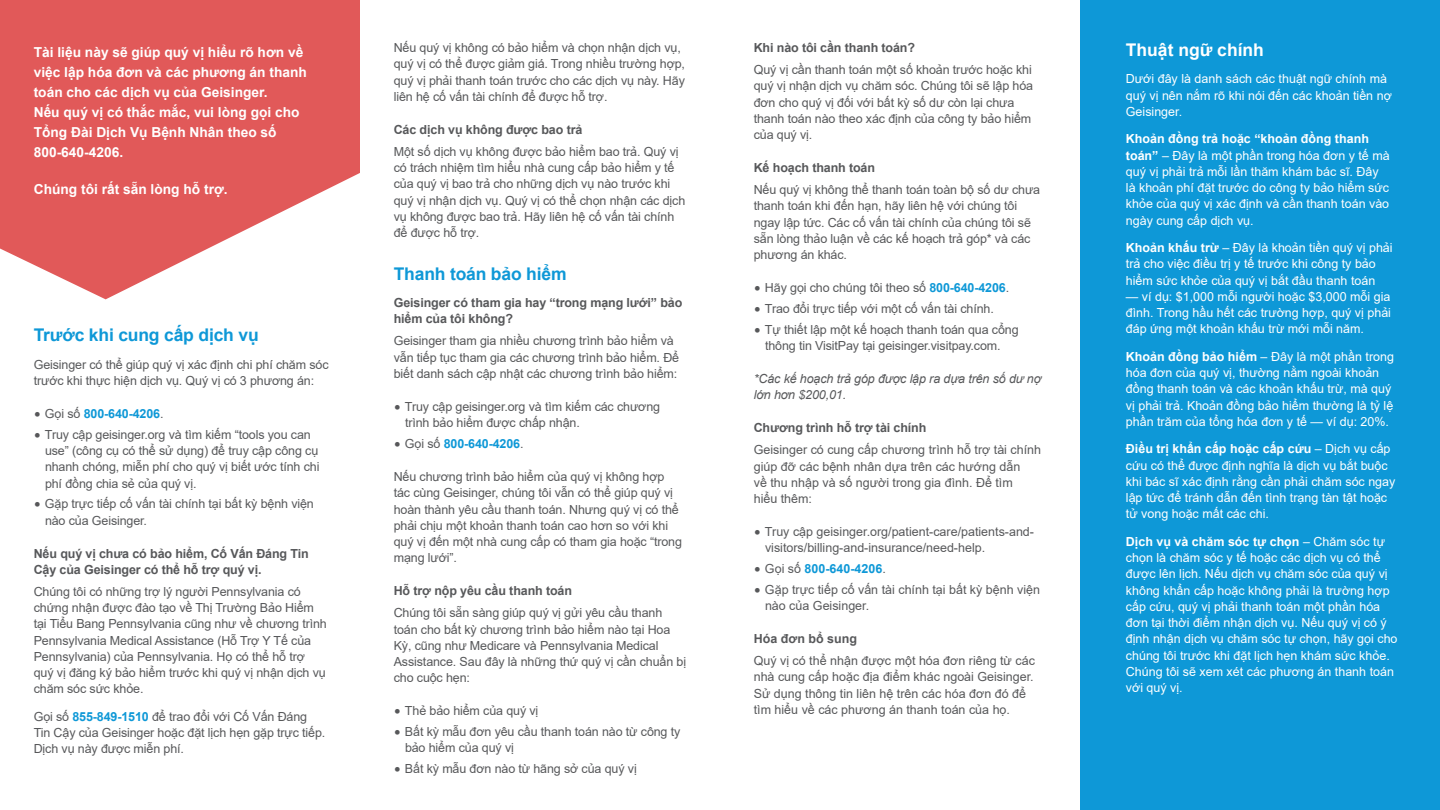
<style>
.page{position:relative;width:1440px;height:810px;background:#fff}
.page>*{position:absolute;margin:0;border:0;box-sizing:border-box;transform-origin:0 0}
.Copy_subhead{font:700 17.5px "Arial";letter-spacing:-.01em;color:#0e98d7}
.Copy_subhead-2{font:700 17.5px "Arial";color:#fff}
.Bullets{font:700 13.75px/20px "Arial";color:#fff}
.Copy{font:12.5px/16.2px "Arial";letter-spacing:-.01em;color:#57585a}
.Copy-2{font:12.5px/16.2px "Arial";color:#fff}
.Bullets-2{font:12.5px/16.2px "Arial";letter-spacing:-.01em;color:#57585a}
.Bold_Copy{font:700 12.5px/16.2px "Arial";letter-spacing:-.01em;color:#57585a}
.Bullets-3{font:700 12.5px "Arial";letter-spacing:-.01em;color:#0e98d7}
.Copy-3{font:italic 12.5px/16.2px "Arial";letter-spacing:-.01em;color:#57585a}
.s1{font-family:"Lato";font-weight:400;color:#57585a}
.s2{font-weight:400;color:#57585a}
.s3{font-family:"Lato"}
.s4{font-weight:700;color:#0e98d7}
.s5{font-weight:700}
</style>
<div class="page">
<div style="left:1080px;top:0;width:360px;height:810px;background:#0e98d7"></div>
<svg style="left:0;top:0;width:360px;height:299px;fill:#e15959"></svg>
<p class="Bullets" style="left:34px;top:42px;width:275px">Tài liệu này sẽ giúp quý vị hiểu rõ hơn về việc lập hóa đơn và các phương án thanh toán cho các dịch vụ của Geisinger.<br>Nếu quý vị có thắc mắc, vui lòng gọi cho<br>Tổng Đài Dịch Vụ Bệnh Nhân theo số<br>800-640-4206.</p>
<p class="Bullets" style="left:34px;top:179px;width:195px">Chúng tôi rất sẵn lòng hỗ trợ.</p>
<p class="Copy_subhead" style="left:34px;top:323px;width:226px">Trước khi cung cấp dịch vụ</p>
<p class="Copy" style="left:34px;top:356px;width:296px">Geisinger có thể giúp quý vị xác định chi phí chăm sóc trước khi thực hiện dịch vụ. Quý vị có 3 phương án:</p>
<p class="Bullets-3" style="left:34px;top:405px;width:131px"><span class="s1">•</span> <span class="s2">Gọi số</span> 800-640-4206<span class="s2">.</span></p>
<p class="Bullets-2" style="left:45px;top:426px;width:276px;text-indent:-11px"><span class="s3">•</span> Truy cập geisinger.org và tìm kiếm “tools you can use” (công cụ có thể sử dụng) để truy cập công cụ nhanh chóng, miễn phí cho quý vị biết ước tính chi phí đồng chia sẻ của quý vị.</p>
<p class="Bullets-2" style="left:45px;top:496px;width:270px;text-indent:-11px"><span class="s3">•</span> Gặp trực tiếp cố vấn tài chính tại bất kỳ bệnh viện nào của Geisinger.</p>
<p class="Bold_Copy" style="left:34px;top:545px;width:277px">Nếu quý vị chưa có bảo hiểm, Cố Vấn Đáng Tin<br>Cậy của Geisinger có thể hỗ trợ quý vị.</p>
<p class="Copy" style="left:34px;top:583px;width:295px">Chúng tôi có những trợ lý người Pennsylvania có chứng nhận được đào tạo về Thị Trường Bảo Hiểm tại Tiểu Bang Pennsylvania cũng như về chương trình Pennsylvania Medical Assistance (Hỗ Trợ Y Tế của Pennsylvania) của Pennsylvania. Họ có thể hỗ trợ quý vị đăng ký bảo hiểm trước khi quý vị nhận dịch vụ chăm sóc sức khỏe.</p>
<p class="Copy" style="left:34px;top:708px;width:293px">Gọi số <span class="s4">855-849-1510</span> để trao đổi với Cố Vấn Đáng<br>Tin Cậy của Geisinger hoặc đặt lịch hẹn gặp trực tiếp.<br>Dịch vụ này được miễn phí.</p>
<p class="Copy" style="left:394px;top:40px;width:293px">Nếu quý vị không có bảo hiểm và chọn nhận dịch vụ, quý vị có thể được giảm giá. Trong nhiều trường hợp, quý vị phải thanh toán trước cho các dịch vụ này. Hãy liên hệ cố vấn tài chính để được hỗ trợ.</p>
<p class="Bold_Copy" style="left:394px;top:122px;width:190px">Các dịch vụ không được bao trả</p>
<p class="Copy" style="left:394px;top:143px;width:293px">Một số dịch vụ không được bảo hiểm bao trả. Quý vị có trách nhiệm tìm hiểu nhà cung cấp bảo hiểm y tế của quý vị bao trả cho những dịch vụ nào trước khi quý vị nhận dịch vụ. Quý vị có thể chọn nhận các dịch vụ không được bao trả. Hãy liên hệ cố vấn tài chính để được hỗ trợ.</p>
<p class="Copy_subhead" style="left:394px;top:261px;width:174px">Thanh toán bảo hiểm</p>
<p class="Bold_Copy" style="left:394px;top:295px;width:290px">Geisinger có tham gia hay “trong mạng lưới” bảo hiểm của tôi không?</p>
<p class="Copy" style="left:394px;top:333px;width:287px">Geisinger tham gia nhiều chương trình bảo hiểm và vẫn tiếp tục tham gia các chương trình bảo hiểm. Để biết danh sách cập nhật các chương trình bảo hiểm:</p>
<p class="Bullets-2" style="left:405px;top:398px;width:257px;text-indent:-11px"><span class="s3">•</span> Truy cập geisinger.org và tìm kiếm các chương trình bảo hiểm được chấp nhận.</p>
<p class="Bullets-3" style="left:394px;top:435px;width:131px"><span class="s1">•</span> <span class="s2">Gọi số</span> 800-640-4206<span class="s2">.</span></p>
<p class="Copy" style="left:394px;top:469px;width:290px">Nếu chương trình bảo hiểm của quý vị không hợp tác cùng Geisinger, chúng tôi vẫn có thể giúp quý vị hoàn thành yêu cầu thanh toán. Nhưng quý vị có thể phải chịu một khoản thanh toán cao hơn so với khi quý vị đến một nhà cung cấp có tham gia hoặc “trong mạng lưới”.</p>
<p class="Bold_Copy" style="left:394px;top:583px;width:180px">Hỗ trợ nộp yêu cầu thanh toán</p>
<p class="Copy" style="left:394px;top:605px;width:294px">Chúng tôi sẵn sàng giúp quý vị gửi yêu cầu thanh toán cho bất kỳ chương trình bảo hiểm nào tại Hoa Kỳ, cũng như Medicare và Pennsylvania Medical Assistance. Sau đây là những thứ quý vị cần chuẩn bị cho cuộc hẹn:</p>
<p class="Bullets-2" style="left:394px;top:703px;width:146px"><span class="s3">•</span> Thẻ bảo hiểm của quý vị</p>
<p class="Bullets-2" style="left:405px;top:724px;width:277px;text-indent:-11px"><span class="s3">•</span> Bất kỳ mẫu đơn yêu cầu thanh toán nào từ công ty bảo hiểm của quý vị</p>
<p class="Bullets-2" style="left:394px;top:761px;width:245px"><span class="s3">•</span> Bất kỳ mẫu đơn nào từ hãng sở của quý vị</p>
<p class="Bold_Copy" style="left:754px;top:40px;width:163px">Khi nào tôi cần thanh toán?</p>
<p class="Copy" style="left:754px;top:62px;width:281px">Quý vị cần thanh toán một số khoản trước hoặc khi quý vị nhận dịch vụ chăm sóc. Chúng tôi sẽ lập hóa đơn cho quý vị đối với bất kỳ số dư còn lại chưa thanh toán nào theo xác định của công ty bảo hiểm của quý vị.</p>
<p class="Bold_Copy" style="left:754px;top:160px;width:123px">Kế hoạch thanh toán</p>
<p class="Copy" style="left:754px;top:182px;width:288px">Nếu quý vị không thể thanh toán toàn bộ số dư chưa thanh toán khi đến hạn, hãy liên hệ với chúng tôi ngay lập tức. Các cố vấn tài chính của chúng tôi sẽ sẵn lòng thảo luận về các kế hoạch trả góp* và các phương án khác.</p>
<p class="Bullets-2" style="left:754px;top:280px;width:257px"><span class="s3">•</span> Hãy gọi cho chúng tôi theo số <span class="s4">800-640-4206</span>.</p>
<p class="Bullets-2" style="left:754px;top:300px;width:242px"><span class="s3">•</span> Trao đổi trực tiếp với một cố vấn tài chính.</p>
<p class="Bullets-2" style="left:754px;top:321px;width:266px;text-align:center"><span class="s3">•</span> Tự thiết lập một kế hoạch thanh toán qua cổng thông tin VisitPay tại geisinger.visitpay.com.</p>
<p class="Copy-3" style="left:754px;top:371px;width:289px">*Các kế hoạch trả góp được lập ra dựa trên số dư nợ lớn hơn $200,01.</p>
<p class="Bold_Copy" style="left:754px;top:420px;width:174px">Chương trình hỗ trợ tài chính</p>
<p class="Copy" style="left:754px;top:442px;width:289px">Geisinger có cung cấp chương trình hỗ trợ tài chính giúp đỡ các bệnh nhân dựa trên các hướng dẫn<br>về thu nhập và số người trong gia đình. Để tìm<br>hiểu thêm:</p>
<p class="Bullets-2" style="left:765px;top:524px;width:271px;text-indent:-11px"><span class="s3">•</span> Truy cập geisinger.org/patient-care/patients-and&shy;visitors/billing-and-insurance/need-help.</p>
<p class="Bullets-3" style="left:754px;top:560px;width:134px"><span class="s1">•</span> <span class="s2">Gọi số</span> 800-640-4206<span class="s2">.</span></p>
<p class="Bullets-2" style="left:765px;top:581px;width:277px;text-indent:-11px"><span class="s3">•</span> Gặp trực tiếp cố vấn tài chính tại bất kỳ bệnh viện nào của Geisinger.</p>
<p class="Bold_Copy" style="left:754px;top:631px;width:105px">Hóa đơn bổ sung</p>
<p class="Copy" style="left:754px;top:653px;width:283px">Quý vị có thể nhận được một hóa đơn riêng từ các nhà cung cấp hoặc địa điểm khác ngoài Geisinger.<br>Sử dụng thông tin liên hệ trên các hóa đơn đó để tìm hiểu về các phương án thanh toán của họ.</p>
<p class="Copy_subhead-2" style="left:1126px;top:37px;width:140px">Thuật ngữ chính</p>
<p class="Copy-2" style="left:1126px;top:71px;width:267px">Dưới đây là danh sách các thuật ngữ chính mà quý vị nên nắm rõ khi nói đến các khoản tiền nợ<br>Geisinger.</p>
<p class="Copy-2" style="left:1126px;top:131px;width:265px"><span class="s5">Khoản đồng trả hoặc “khoản đồng thanh toán”</span> – Đây là một phần trong hóa đơn y tế mà quý vị phải trả mỗi lần thăm khám bác sĩ. Đây là khoản phí đặt trước do công ty bảo hiểm sức khỏe của quý vị xác định và cần thanh toán vào ngày cung cấp dịch vụ.</p>
<p class="Copy-2" style="left:1126px;top:240px;width:268px"><span class="s5">Khoản khấu trừ</span> – Đây là khoản tiền quý vị phải trả cho việc điều trị y tế trước khi công ty bảo hiểm sức khỏe của quý vị bắt đầu thanh toán</p>
<p class="Copy-2" style="left:1126px;top:288px;width:267px;text-align:justify">— ví dụ: $1,000 mỗi người hoặc $3,000 mỗi gia đình. Trong hầu hết các trường hợp, quý vị phải đáp ứng một khoản khấu trừ mới mỗi năm.</p>
<p class="Copy-2" style="left:1126px;top:348px;width:270px"><span class="s5">Khoản đồng bảo hiểm</span> – Đây là một phần trong hóa đơn của quý vị, thường nằm ngoài khoản đồng thanh toán và các khoản khấu trừ, mà quý vị phải trả. Khoản đồng bảo hiểm thường là tỷ lệ phần trăm của tổng hóa đơn y tế — ví dụ: 20%.</p>
<p class="Copy-2" style="left:1126px;top:441px;width:271px"><span class="s5">Điều trị khẩn cấp hoặc cấp cứu</span> – Dịch vụ cấp cứu có thể được định nghĩa là dịch vụ bắt buộc khi bác sĩ xác định rằng cần phải chăm sóc ngay lập tức để tránh dẫn đến tình trạng tàn tật hoặc tử vong hoặc mất các chi.</p>
<p class="Copy-2" style="left:1126px;top:533px;width:273px"><span class="s5">Dịch vụ và chăm sóc tự chọn</span> – Chăm sóc tự chọn là chăm sóc y tế hoặc các dịch vụ có thể được lên lịch. Nếu dịch vụ chăm sóc của quý vị không khẩn cấp hoặc không phải là trường hợp cấp cứu, quý vị phải thanh toán một phần hóa đơn tại thời điểm nhận dịch vụ. Nếu quý vị có ý định nhận dịch vụ chăm sóc tự chọn, hãy gọi cho chúng tôi trước khi đặt lịch hẹn khám sức khỏe.<br>Chúng tôi sẽ xem xét các phương án thanh toán với quý vị.</p>
</div>
